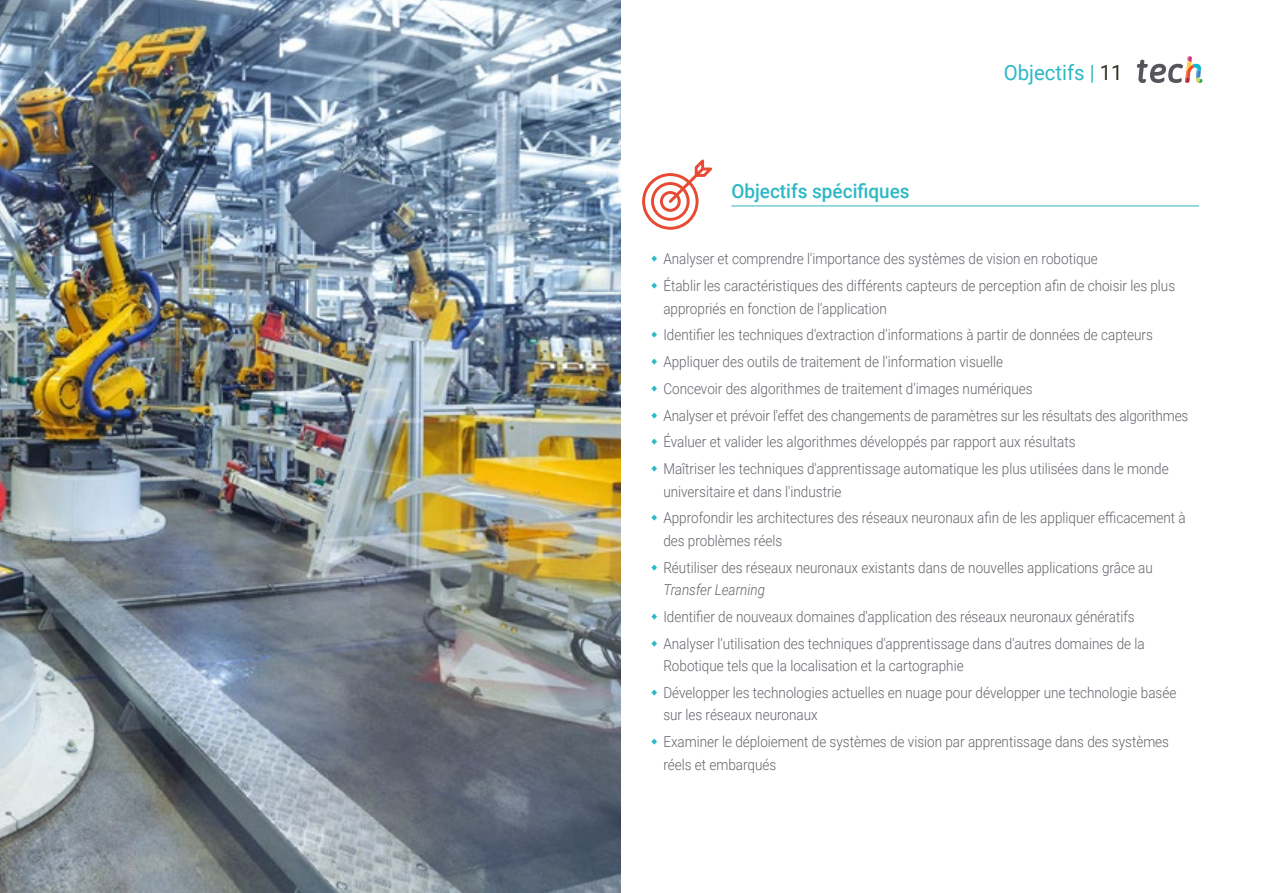
<style>
.page{position:relative;width:1263px;height:893px;background:#fff}
.page>*{position:absolute;margin:0;border:0;box-sizing:border-box;transform-origin:0 0}
.t1{font:21px "Roboto";color:#2db8c5}
.t2{font:500 19.5px "Roboto";color:#2db8c5}
.t3{font:300 15px/26.7px "Roboto";color:#61646a;scale:.9 1}
.t4{font:italic 300 15px "Roboto";color:#61646a;scale:.9 1}
.s1{color:#312e20}
</style>
<div class="page">
<svg style="left:1137px;top:56px;width:65px;height:27px"></svg>
<hr style="left:731px;top:206px;width:468px;height:1px;background:#2db8c5">
<svg style="left:642px;top:159px;width:70px;height:71px"></svg>
<img style="left:0;top:0;width:621px;height:893px">
<h2 class="t2" style="left:731px;top:177px;width:180px">Objectifs spécifiques</h2>
<h1 class="t1" style="left:1004px;top:57px;width:120px">Objectifs | <span class="s1">11</span></h1>
<p class="t3" style="left:663px;top:245px;width:570px">Analyser et comprendre l'importance des systèmes de vision en robotique<br>Établir les caractéristiques des différents capteurs de perception afin de choisir les plus</p>
<p class="t3" style="left:663px;top:294px;width:585px">appropriés en fonction de l'application<br>Identifier les techniques d'extraction d'informations à partir de données de capteurs Appliquer des outils de traitement de l'information visuelle<br>Concevoir des algorithmes de traitement d'images numériques<br>Analyser et prévoir l'effet des changements de paramètres sur les résultats des algorithmes Évaluer et valider les algorithmes développés par rapport aux résultats<br>Maîtriser les techniques d'apprentissage automatique les plus utilisées dans le monde</p>
<p class="t3" style="left:663px;top:477px;width:582px">universitaire et dans l'industrie<br>Approfondir les architectures des réseaux neuronaux afin de les appliquer efficacement à</p>
<p class="t3" style="left:663px;top:527px;width:545px">des problèmes réels<br>Réutiliser des réseaux neuronaux existants dans de nouvelles applications grâce au</p>
<p class="t4" style="left:663px;top:579px;width:114px">Transfer Learning</p>
<p class="t3" style="left:663px;top:603px;width:536px">Identifier de nouveaux domaines d'application des réseaux neuronaux génératifs<br>Analyser l'utilisation des techniques d'apprentissage dans d'autres domaines de la</p>
<p class="t3" style="left:663px;top:652px;width:571px">Robotique tels que la localisation et la cartographie<br>Développer les technologies actuelles en nuage pour développer une technologie basée</p>
<p class="t3" style="left:663px;top:701px;width:563px">sur les réseaux neuronaux<br>Examiner le déploiement de systèmes de vision par apprentissage dans des systèmes</p>
<p class="t3" style="left:663px;top:750px;width:127px">réels et embarqués</p>
</div>
